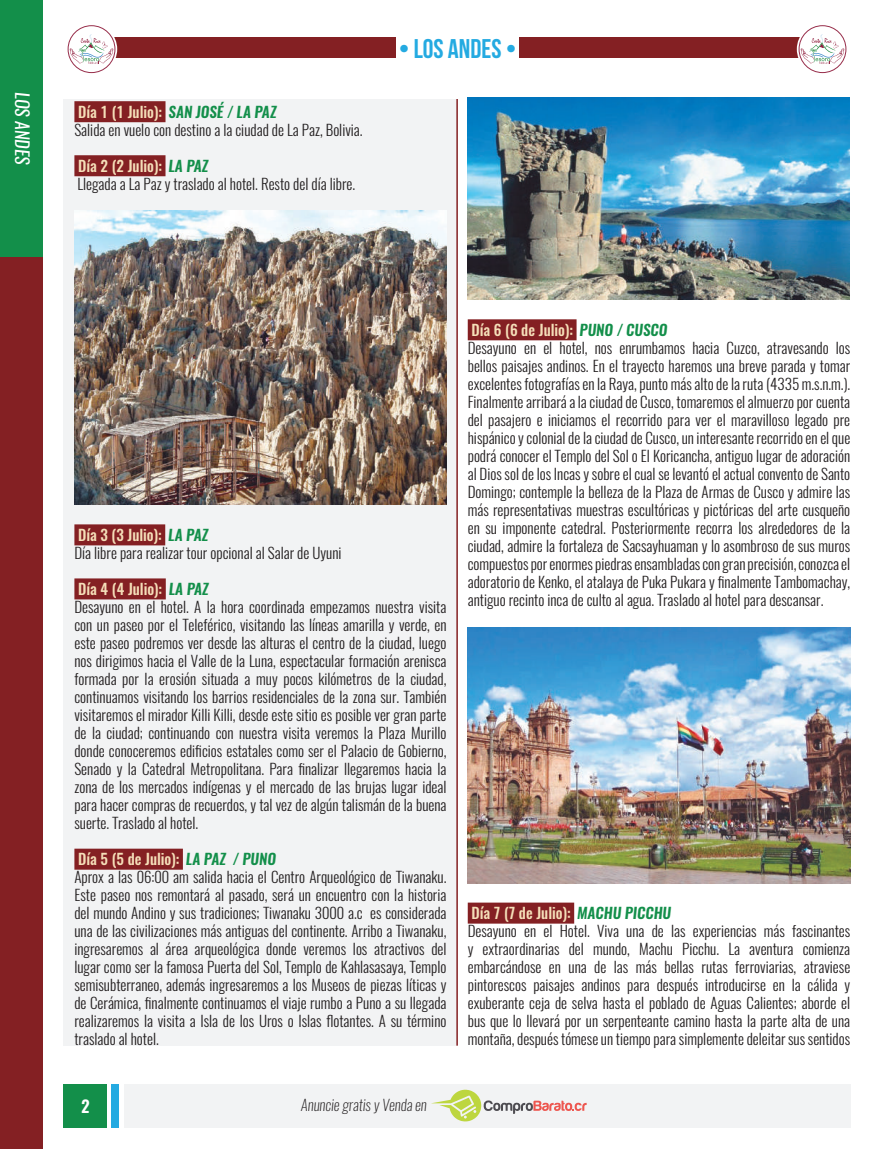
<style>
.page{position:relative;width:893px;height:1149px;background:#fff}
.page>*{position:absolute;margin:0;border:0;box-sizing:border-box;transform-origin:0 0}
.t1{font:27px "Bebas Neue";color:#24aae1}
.t2{font:italic 18px "Oswald";color:#fff}
.t3{font:600 16.65px "Oswald";color:#fff}
.t4{font:300 15px/18px "Oswald";color:#231f20}
.t5{font:italic 200 15px "Oswald";color:#231f20}
.s1{font-weight:500;color:#f5dfb9}
.s2{font-weight:600;font-style:italic;color:#138f4a}
</style>
<div class="page">
<div style="left:0;top:0;width:43px;height:1148px;background:#842023"></div>
<div style="left:64px;top:99px;width:393px;height:946px;background:#f2f3f4"></div>
<hr style="left:456px;top:99px;width:2px;height:946px;background:#842023">
<div style="left:468px;top:319px;width:109px;height:21px;background:#842023"></div>
<div style="left:468px;top:902px;width:106px;height:21px;background:#842023"></div>
<img style="left:468px;top:97px;width:381px;height:203px">
<img style="left:468px;top:627px;width:382px;height:255px">
<div style="left:74px;top:101px;width:92px;height:21px;background:#842023"></div>
<div style="left:74px;top:155px;width:92px;height:21px;background:#842023"></div>
<div style="left:74px;top:524px;width:91px;height:21px;background:#842023"></div>
<div style="left:74px;top:578px;width:92px;height:21px;background:#842023"></div>
<div style="left:74px;top:848px;width:109px;height:21px;background:#842023"></div>
<img style="left:74px;top:211px;width:372px;height:293px">
<div style="left:124px;top:1083px;width:726px;height:44px;background:#f2f3f4"></div>
<div style="left:112px;top:1083px;width:7px;height:44px;background:#24aae1"></div>
<div style="left:64px;top:1083px;width:43px;height:44px;background:#138f4a"></div>
<svg style="left:431px;top:1089px;width:156px;height:31px"></svg>
<div style="left:0;top:0;width:43px;height:256px;background:#138f4a"></div>
<div style="left:77px;top:38px;width:319px;height:20px;background:#842023"></div>
<div style="left:520px;top:38px;width:317px;height:20px;background:#842023"></div>
<svg style="left:66px;top:23px;width:51px;height:52px"></svg>
<svg style="left:68px;top:25px;width:47px;height:48px"></svg>
<div style="left:68px;top:25px;width:47px;height:48px;border:1px solid #972d4a;border-radius:50%"></div>
<svg style="left:70px;top:34px;width:43px;height:30px"></svg>
<svg style="left:797px;top:23px;width:51px;height:52px"></svg>
<svg style="left:799px;top:25px;width:47px;height:48px"></svg>
<div style="left:799px;top:25px;width:47px;height:48px;border:1px solid #972d4a;border-radius:50%"></div>
<svg style="left:801px;top:34px;width:43px;height:30px"></svg>
<p class="t2" style="left:35px;top:92px;width:74px;rotate:90deg">LOS ANDES</p>
<p class="t4" style="left:74px;top:103px;width:290px"><span class="s1">Día 1 (1 Julio):</span> <span class="s2">SAN JOSÉ / LA PAZ<br></span>Salida en vuelo con destino a la ciudad de La Paz, Bolivia.</p>
<p class="t4" style="left:77px;top:157px;width:279px"><span class="s1">Día 2 (2 Julio):</span> <span class="s2">LA PAZ<br></span>Llegada a La Paz y traslado al hotel. Resto del día libre.</p>
<h1 class="t1" style="left:399px;top:34px;width:119px">• LOS ANDES •</h1>
<p class="t4" style="left:74px;top:525px;width:269px"><span class="s1">Día 3 (3 Julio):</span> <span class="s2">LA PAZ<br></span>Día libre para realizar tour opcional al Salar de Uyuni</p>
<p class="t4" style="left:74px;top:579px;width:374px"><span class="s1">Día 4 (4 Julio):</span> <span class="s2">LA PAZ<br></span>Desayuno en el hotel. A la hora coordinada empezamos nuestra visita con un paseo por el Teleférico, visitando las líneas amarilla y verde, en este paseo podremos ver desde las alturas el centro de la ciudad, luego nos dirigimos hacia el Valle de la Luna, espectacular formación arenisca formada por la erosión situada a muy pocos kilómetros de la ciudad, continuamos visitando los barrios residenciales de la zona sur. También visitaremos el mirador Killi Killi, desde este sitio es posible ver gran parte de la ciudad; continuando con nuestra visita veremos la Plaza Murillo donde conoceremos edificios estatales como ser el Palacio de Gobierno, Senado y la Catedral Metropolitana. Para finalizar llegaremos hacia la zona de los mercados indígenas y el mercado de las brujas lugar ideal para hacer compras de recuerdos, y tal vez de algún talismán de la buena suerte. Traslado al hotel.</p>
<p class="t4" style="left:74px;top:849px;width:374px"><span class="s1">Día 5 (5 de Julio):</span> <span class="s2">LA PAZ / PUNO<br></span>Aprox a las 06:00 am salida hacia el Centro Arqueológico de Tiwanaku.<br>Este paseo nos remontará al pasado, será un encuentro con la historia del mundo Andino y sus tradiciones; Tiwanaku 3000 a.c es considerada una de las civilizaciones más antiguas del continente. Arribo a Tiwanaku, ingresaremos al área arqueológica donde veremos los atractivos del lugar como ser la famosa Puerta del Sol, Templo de Kahlasasaya, Templo semisubterraneo, además ingresaremos a los Museos de piezas líticas y de Cerámica, finalmente continuamos el viaje rumbo a Puno a su llegada realizaremos la visita a Isla de los Uros o Islas flotantes. A su término traslado al hotel.</p>
<p class="t3" style="left:81px;top:1094px;width:10px">2</p>
<p class="t5" style="left:301px;top:1094px;width:127px">Anuncie gratis y Venda en</p>
<p class="t4" style="left:468px;top:321px;width:384px"><span class="s1">Día 6 (6 de Julio):</span> <span class="s2">PUNO / CUSCO<br></span>Desayuno en el hotel, nos enrumbamos hacia Cuzco, atravesando los bellos paisajes andinos. En el trayecto haremos una breve parada y tomar excelentes fotografías en la Raya, punto más alto de la ruta (4335 m.s.n.m.).<br>Finalmente arribará a la ciudad de Cusco, tomaremos el almuerzo por cuenta del pasajero e iniciamos el recorrido para ver el maravilloso legado pre hispánico y colonial de la ciudad de Cusco, un interesante recorrido en el que podrá conocer el Templo del Sol o El Koricancha, antiguo lugar de adoración al Dios sol de los Incas y sobre el cual se levantó el actual convento de Santo Domingo; contemple la belleza de la Plaza de Armas de Cusco y admire las más representativas muestras escultóricas y pictóricas del arte cusqueño en su imponente catedral. Posteriormente recorra los alrededores de la ciudad, admire la fortaleza de Sacsayhuaman y lo asombroso de sus muros compuestos por enormes piedras ensambladas con gran precisión, conozca el adoratorio de Kenko, el atalaya de Puka Pukara y finalmente Tambomachay, antiguo recinto inca de culto al agua. Traslado al hotel para descansar.</p>
<p class="t4" style="left:468px;top:903px;width:384px"><span class="s1">Día 7 (7 de Julio):</span> <span class="s2">MACHU PICCHU<br></span>Desayuno en el Hotel. Viva una de las experiencias más fascinantes y extraordinarias del mundo, Machu Picchu. La aventura comienza embarcándose en una de las más bellas rutas ferroviarias, atraviese pintorescos paisajes andinos para después introducirse en la cálida y exuberante ceja de selva hasta el poblado de Aguas Calientes; aborde el bus que lo llevará por un serpenteante camino hasta la parte alta de una montaña, después tómese un tiempo para simplemente deleitar sus sentidos</p>
</div>
